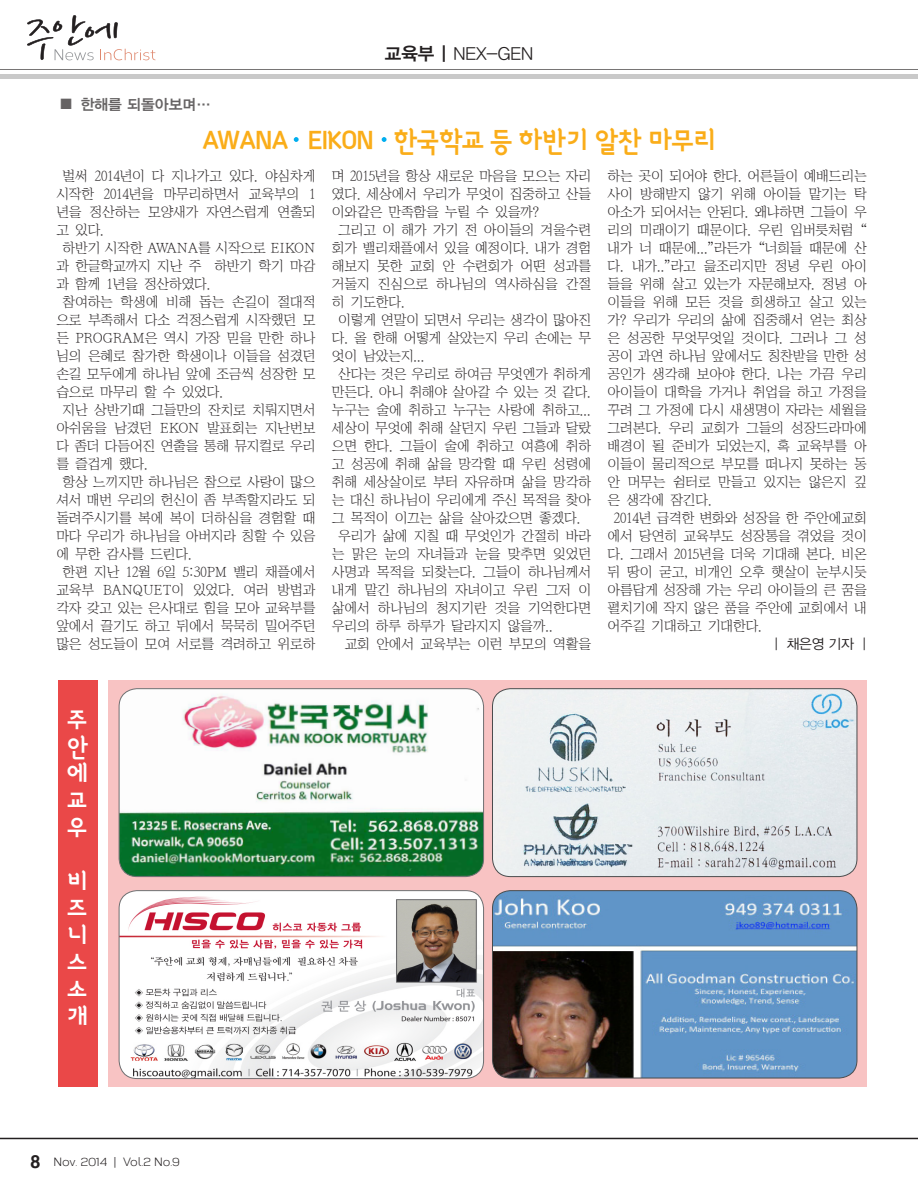
<style>
.page{position:relative;width:918px;height:1188px;background:#fff}
.page>*{position:absolute;margin:0;border:0;box-sizing:border-box;transform-origin:0 0}
.t1{font:28.5px "Sang Sang Title B";letter-spacing:-.025em;color:#faad19}
.t2{font:25.5px/27px "Sang Sang Title B";color:#fff;text-align:justify}
.t3{font:18px "YDIYGO320";color:#231f20}
.t4{font:15px "YDIYGO340";color:#231f20}
.t5{font:13.8px "Jabmlv 50";letter-spacing:-.01em;color:#231f20}
.t6{font:13.8px "YDIYGO320";color:#231f20}
.t7{font:12px "Corbert";letter-spacing:-.01em;color:#231f20}
.s1{font-family:"YDIYGO340"}
.s2{font-family:"Helvetica";font-weight:700;font-size:18px}
</style>
<div class="page">
<hr style="left:0;top:69px;width:918px;height:1px;background:#231f20">
<svg style="left:27px;top:15px;width:128px;height:45px"></svg>
<div style="left:0;top:74px;width:918px;height:5px;background:#c9c9c9"></div>
<hr style="left:0;top:1138px;width:918px;height:1px;background:#231f20">
<div style="left:109px;top:680px;width:758px;height:406px;background:#f8c3c3"></div>
<div style="left:58px;top:680px;width:39px;height:407px;background:#ea4848"></div>
<img style="left:119px;top:689px;width:365px;height:188px">
<div style="left:119px;top:688px;width:365px;height:189px;border:1px solid #6e6e70;border-radius:18px"></div>
<img style="left:119px;top:891px;width:365px;height:188px">
<div style="left:119px;top:890px;width:365px;height:189px;border:1px solid #6e6e70;border-radius:18px"></div>
<img style="left:492px;top:891px;width:365px;height:187px">
<div style="left:492px;top:890px;width:365px;height:188px;border:1px solid #4b4c4d;border-radius:18px"></div>
<img style="left:492px;top:689px;width:365px;height:188px">
<div style="left:492px;top:688px;width:365px;height:189px;border:1px solid #4b4c4d;border-radius:18px"></div>
<svg style="left:294px;top:137px;width:5px;height:5px"></svg>
<svg style="left:382px;top:137px;width:5px;height:5px"></svg>
<p class="t4" style="left:60px;top:95px;width:152px">■ 한해를 되돌아보며…</p>
<h3 class="t3" style="left:385px;top:43px;width:150px"><span class="s1">교육부 |</span> NEX-GEN</h3>
<h1 class="t1" style="left:202px;top:127px;width:515px">AWANA EIKON 한국학교 등 하반기 알찬 마무리</h1>
<p class="t5" style="left:63px;top:169px;width:254px">벌써 2014년이 다 지나가고 있다. 야심차게</p>
<p class="t5" style="left:56px;top:187px;width:261px">시작한 2014년을 마무리하면서 교육부의 1</p>
<p class="t5" style="left:56px;top:205px;width:261px">년을 정산하는 모양새가 자연스럽게 연출되</p>
<p class="t5" style="left:56px;top:223px;width:49px">고 있다.</p>
<p class="t5" style="left:63px;top:241px;width:254px">하반기 시작한 AWANA를 시작으로 EIKON</p>
<p class="t5" style="left:56px;top:259px;width:261px">과 한글학교까지 지난 주 하반기 학기 마감</p>
<p class="t5" style="left:56px;top:277px;width:156px">과 함께 1년을 정산하였다.</p>
<p class="t5" style="left:63px;top:295px;width:254px">참여하는 학생에 비해 돕는 손길이 절대적</p>
<p class="t5" style="left:56px;top:313px;width:261px">으로 부족해서 다소 걱정스럽게 시작했던 모</p>
<p class="t5" style="left:56px;top:331px;width:261px">든 PROGRAM은 역시 가장 믿을 만한 하나</p>
<p class="t5" style="left:56px;top:349px;width:261px">님의 은혜로 참가한 학생이나 이들을 섬겼던</p>
<p class="t5" style="left:56px;top:367px;width:261px">손길 모두에게 하나님 앞에 조금씩 성장한 모</p>
<p class="t5" style="left:56px;top:385px;width:168px">습으로 마무리 할 수 있었다.</p>
<p class="t5" style="left:63px;top:403px;width:254px">지난 상반기때 그들만의 잔치로 치뤄지면서</p>
<p class="t5" style="left:56px;top:421px;width:261px">아쉬움을 남겼던 EKON 발표회는 지난번보</p>
<p class="t5" style="left:56px;top:439px;width:261px">다 좀더 다듬어진 연출을 통해 뮤지컬로 우리</p>
<p class="t5" style="left:56px;top:457px;width:93px">를 즐겁게 했다.</p>
<p class="t5" style="left:63px;top:475px;width:254px">항상 느끼지만 하나님은 참으로 사랑이 많으</p>
<p class="t5" style="left:56px;top:493px;width:261px">셔서 매번 우리의 헌신이 좀 부족할지라도 되</p>
<p class="t5" style="left:56px;top:511px;width:261px">돌려주시기를 복에 복이 더하심을 경험할 때</p>
<p class="t5" style="left:56px;top:529px;width:261px">마다 우리가 하나님을 아버지라 칭할 수 있음</p>
<p class="t5" style="left:56px;top:547px;width:137px">에 무한 감사를 드린다.</p>
<p class="t5" style="left:63px;top:565px;width:254px">한편 지난 12월 6일 5:30PM 밸리 채플에서</p>
<p class="t5" style="left:56px;top:583px;width:261px">교육부 BANQUET이 있었다. 여러 방법과</p>
<p class="t5" style="left:56px;top:601px;width:261px">각자 갖고 있는 은사대로 힘을 모아 교육부를</p>
<p class="t5" style="left:56px;top:619px;width:261px">앞에서 끌기도 하고 뒤에서 묵묵히 밀어주던</p>
<p class="t5" style="left:56px;top:637px;width:261px">많은 성도들이 모여 서로를 격려하고 위로하</p>
<p class="t5" style="left:332px;top:169px;width:261px">며 2015년을 항상 새로운 마음을 모으는 자리</p>
<p class="t5" style="left:332px;top:187px;width:261px">였다. 세상에서 우리가 무엇이 집중하고 산들</p>
<p class="t5" style="left:332px;top:205px;width:209px">이와같은 만족함을 누릴 수 있을까?</p>
<p class="t5" style="left:338px;top:223px;width:254px">그리고 이 해가 가기 전 아이들의 겨울수련</p>
<p class="t5" style="left:332px;top:241px;width:261px">회가 밸리채플에서 있을 예정이다. 내가 경험</p>
<p class="t5" style="left:332px;top:259px;width:261px">해보지 못한 교회 안 수련회가 어떤 성과를</p>
<p class="t5" style="left:332px;top:277px;width:261px">거둘지 진심으로 하나님의 역사하심을 간절</p>
<p class="t5" style="left:332px;top:295px;width:74px">히 기도한다.</p>
<p class="t5" style="left:338px;top:313px;width:254px">이렇게 연말이 되면서 우리는 생각이 많아진</p>
<p class="t5" style="left:332px;top:331px;width:261px">다. 올 한해 어떻게 살았는지 우리 손에는 무</p>
<p class="t5" style="left:332px;top:349px;width:94px">엇이 남았는지...</p>
<p class="t5" style="left:338px;top:367px;width:254px">산다는 것은 우리로 하여금 무엇엔가 취하게</p>
<p class="t5" style="left:332px;top:385px;width:261px">만든다. 아니 취해야 살아갈 수 있는 것 같다.</p>
<p class="t5" style="left:332px;top:403px;width:261px">누구는 술에 취하고 누구는 사랑에 취하고...</p>
<p class="t5" style="left:332px;top:421px;width:261px">세상이 무엇에 취해 살던지 우린 그들과 달랐</p>
<p class="t5" style="left:332px;top:439px;width:261px">으면 한다. 그들이 술에 취하고 여흥에 취하</p>
<p class="t5" style="left:332px;top:457px;width:261px">고 성공에 취해 삶을 망각할 때 우린 성령에</p>
<p class="t5" style="left:332px;top:475px;width:261px">취해 세상살이로 부터 자유하며 삶을 망각하</p>
<p class="t5" style="left:332px;top:493px;width:261px">는 대신 하나님이 우리에게 주신 목적을 찾아</p>
<p class="t5" style="left:332px;top:511px;width:250px">그 목적이 이끄는 삶을 살아갔으면 좋겠다.</p>
<p class="t5" style="left:338px;top:529px;width:254px">우리가 삶에 지칠 때 무엇인가 간절히 바라</p>
<p class="t5" style="left:332px;top:547px;width:261px">는 맑은 눈의 자녀들과 눈을 맞추면 잊었던</p>
<p class="t5" style="left:332px;top:565px;width:261px">사명과 목적을 되찾는다. 그들이 하나님께서</p>
<p class="t5" style="left:332px;top:583px;width:261px">내게 맡긴 하나님의 자녀이고 우린 그저 이</p>
<p class="t5" style="left:332px;top:601px;width:261px">삶에서 하나님의 청지기란 것을 기억한다면</p>
<p class="t5" style="left:332px;top:619px;width:222px">우리의 하루 하루가 달라지지 않을까..</p>
<p class="t5" style="left:345px;top:637px;width:248px">교회 안에서 교육부는 이런 부모의 역활을</p>
<p class="t5" style="left:608px;top:169px;width:261px">하는 곳이 되어야 한다. 어른들이 예배드리는</p>
<p class="t5" style="left:608px;top:187px;width:261px">사이 방해받지 않기 위해 아이들 맡기는 탁</p>
<p class="t5" style="left:608px;top:205px;width:261px">아소가 되어서는 안된다. 왜냐하면 그들이 우</p>
<p class="t5" style="left:608px;top:223px;width:261px">리의 미래이기 때문이다. 우린 입버릇처럼 “</p>
<p class="t5" style="left:608px;top:241px;width:261px">내가 너 때문에...”라든가 “너희들 때문에 산</p>
<p class="t5" style="left:608px;top:259px;width:261px">다. 내가..”라고 읊조리지만 정녕 우린 아이</p>
<p class="t5" style="left:608px;top:277px;width:261px">들을 위해 살고 있는가 자문해보자. 정녕 아</p>
<p class="t5" style="left:608px;top:295px;width:261px">이들을 위해 모든 것을 희생하고 살고 있는</p>
<p class="t5" style="left:608px;top:313px;width:261px">가? 우리가 우리의 삶에 집중해서 얻는 최상</p>
<p class="t5" style="left:608px;top:331px;width:261px">은 성공한 무엇무엇일 것이다. 그러나 그 성</p>
<p class="t5" style="left:608px;top:349px;width:261px">공이 과연 하나님 앞에서도 칭찬받을 만한 성</p>
<p class="t5" style="left:608px;top:367px;width:261px">공인가 생각해 보아야 한다. 나는 가끔 우리</p>
<p class="t5" style="left:608px;top:385px;width:261px">아이들이 대학을 가거나 취업을 하고 가정을</p>
<p class="t5" style="left:608px;top:403px;width:261px">꾸려 그 가정에 다시 새생명이 자라는 세월을</p>
<p class="t5" style="left:608px;top:421px;width:261px">그려본다. 우리 교회가 그들의 성장드라마에</p>
<p class="t5" style="left:608px;top:439px;width:261px">배경이 될 준비가 되었는지, 혹 교육부를 아</p>
<p class="t5" style="left:608px;top:457px;width:261px">이들이 물리적으로 부모를 떠나지 못하는 동</p>
<p class="t5" style="left:608px;top:475px;width:261px">안 머무는 쉼터로 만들고 있지는 않은지 깊</p>
<p class="t5" style="left:608px;top:493px;width:106px">은 생각에 잠긴다.</p>
<p class="t5" style="left:614px;top:511px;width:254px">2014년 급격한 변화와 성장을 한 주안에교회</p>
<p class="t5" style="left:608px;top:529px;width:261px">에서 당연히 교육부도 성장통을 겪었을 것이</p>
<p class="t5" style="left:608px;top:547px;width:261px">다. 그래서 2015년을 더욱 기대해 본다. 비온</p>
<p class="t5" style="left:608px;top:565px;width:261px">뒤 땅이 굳고, 비개인 오후 햇살이 눈부시듯</p>
<p class="t5" style="left:608px;top:583px;width:261px">아름답게 성장해 가는 우리 아이들의 큰 꿈을</p>
<p class="t5" style="left:608px;top:601px;width:261px">펼치기에 작지 않은 품을 주안에 교회에서 내</p>
<p class="t5" style="left:608px;top:619px;width:156px">어주길 기대하고 기대한다.</p>
<p class="t6" style="left:774px;top:636px;width:94px">| 채은영 기자 |</p>
<h2 class="t2" style="left:66px;top:707px;width:23px">주 안 에 교 우</h2>
<h2 class="t2" style="left:66px;top:869px;width:23px">비 즈 니 스 소 개</h2>
<p class="t7" style="left:30px;top:1153px;width:151px"><span class="s2">8</span> Nov. 2014 | Vol.2 No.9</p>
</div>
